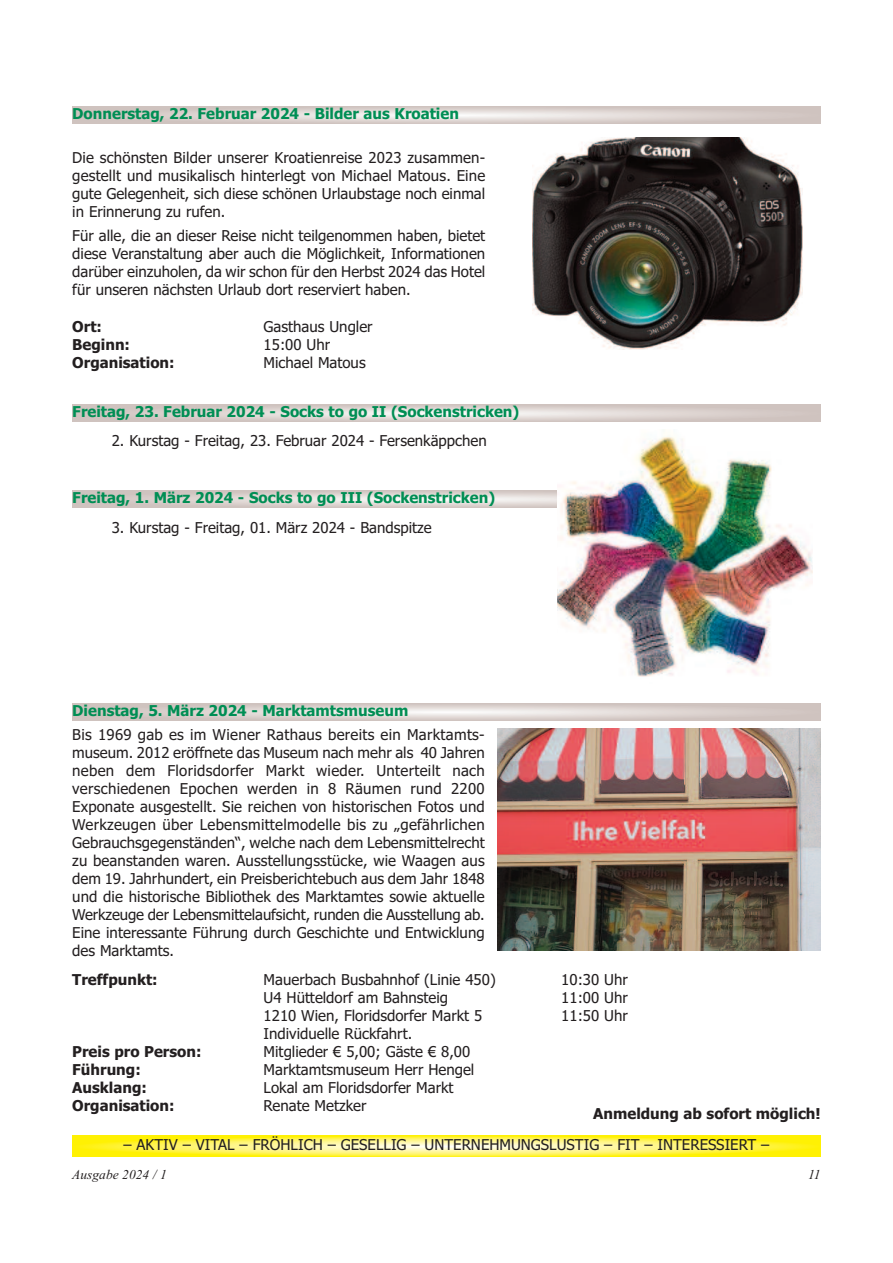
<style>
.page{position:relative;width:893px;height:1263px;background:#fff}
.page>*{position:absolute;margin:0;border:0;box-sizing:border-box;transform-origin:0 0}
.t1{font:15px/18px "Tahoma";color:#231f20;text-align:justify}
.t2{font:700 15px "Tahoma";color:#008e54}
.t3{font:700 15px "Tahoma";color:#231f20}
.t4{font:italic 13.5px "Times New Roman";color:#231f20}
</style>
<div class="page">
<svg style="left:72px;top:1135px;width:749px;height:22px;background:#fff452"></svg>
<svg style="left:72px;top:106px;width:749px;height:17px;background:#dad1ce"></svg>
<img style="left:533px;top:138px;width:269px;height:212px">
<svg style="left:72px;top:404px;width:749px;height:17px;background:#dad1cd"></svg>
<svg style="left:72px;top:490px;width:485px;height:17px;background:#dcd3d0"></svg>
<svg style="left:72px;top:703px;width:749px;height:17px;background:#dad1cd"></svg>
<img style="left:497px;top:728px;width:324px;height:223px">
<img style="left:557px;top:436px;width:256px;height:241px">
<p class="t2" style="left:72px;top:105px;width:388px">Donnerstag, 22. Februar 2024 - Bilder aus Kroatien</p>
<p class="t1" style="left:72px;top:149px;width:414px">Die schönsten Bilder unserer Kroatienreise 2023 zusammen&shy;gestellt und musikalisch hinterlegt von Michael Matous. Eine gute Gelegenheit, sich diese schönen Urlaubstage noch einmal in Erinnerung zu rufen.</p>
<p class="t1" style="left:72px;top:227px;width:414px">Für alle, die an dieser Reise nicht teilgenommen haben, bietet diese Veranstaltung aber auch die Möglichkeit, Informationen darüber einzuholen, da wir schon für den Herbst 2024 das Hotel für unseren nächsten Urlaub dort reserviert haben.</p>
<p class="t3" style="left:72px;top:318px;width:31px">Ort:</p>
<p class="t1" style="left:264px;top:318px;width:111px">Gasthaus Ungler</p>
<p class="t3" style="left:72px;top:336px;width:59px">Beginn:</p>
<p class="t1" style="left:264px;top:336px;width:68px">15:00 Uhr</p>
<p class="t3" style="left:72px;top:354px;width:104px">Organisation:</p>
<p class="t1" style="left:264px;top:354px;width:104px">Michael Matous</p>
<p class="t2" style="left:72px;top:403px;width:449px">Freitag, 23. Februar 2024 - Socks to go II (Sockenstricken)</p>
<p class="t1" style="left:112px;top:432px;width:376px">2. Kurstag - Freitag, 23. Februar 2024 - Fersenkäppchen</p>
<p class="t2" style="left:72px;top:489px;width:424px">Freitag, 1. März 2024 - Socks to go III (Sockenstricken)</p>
<p class="t1" style="left:112px;top:519px;width:321px">3. Kurstag - Freitag, 01. März 2024 - Bandspitze</p>
<p class="t2" style="left:72px;top:702px;width:338px">Dienstag, 5. März 2024 - Marktamtsmuseum</p>
<p class="t1" style="left:72px;top:725px;width:414px">Bis 1969 gab es im Wiener Rathaus bereits ein Marktamts&shy;museum. 2012 eröffnete das Museum nach mehr als 40 Jahren neben dem Floridsdorfer Markt wieder. Unterteilt nach verschiedenen Epochen werden in 8 Räumen rund 2200<br>Exponate ausgestellt. Sie reichen von historischen Fotos und Werkzeugen über Lebensmittelmodelle bis zu „gefährlichen Gebrauchsgegenständen“, welche nach dem Lebensmittelrecht zu beanstanden waren. Ausstellungsstücke, wie Waagen aus dem 19. Jahrhundert, ein Preisberichtebuch aus dem Jahr 1848 und die historische Bibliothek des Marktamtes sowie aktuelle Werkzeuge der Lebensmittelaufsicht, runden die Ausstellung ab.<br>Eine interessante Führung durch Geschichte und Entwicklung des Marktamts.</p>
<p class="t3" style="left:72px;top:971px;width:87px">Treffpunkt:</p>
<p class="t1" style="left:264px;top:971px;width:234px">Mauerbach Busbahnhof (Linie 450)</p>
<p class="t1" style="left:561px;top:971px;width:68px">10:30 Uhr</p>
<p class="t1" style="left:264px;top:989px;width:186px">U4 Hütteldorf am Bahnsteig</p>
<p class="t1" style="left:561px;top:989px;width:68px">11:00 Uhr</p>
<p class="t1" style="left:264px;top:1007px;width:220px">1210 Wien, Floridsdorfer Markt 5</p>
<p class="t1" style="left:561px;top:1007px;width:68px">11:50 Uhr</p>
<p class="t1" style="left:264px;top:1025px;width:150px">Individuelle Rückfahrt.</p>
<p class="t3" style="left:72px;top:1043px;width:131px">Preis pro Person:</p>
<p class="t1" style="left:264px;top:1043px;width:208px">Mitglieder € 5,00; Gäste € 8,00</p>
<p class="t3" style="left:72px;top:1061px;width:70px">Führung:</p>
<p class="t1" style="left:264px;top:1061px;width:212px">Marktamtsmuseum Herr Hengel</p>
<p class="t3" style="left:72px;top:1079px;width:76px">Ausklang:</p>
<p class="t1" style="left:264px;top:1079px;width:191px">Lokal am Floridsdorfer Markt</p>
<p class="t3" style="left:72px;top:1097px;width:104px">Organisation:</p>
<p class="t1" style="left:264px;top:1097px;width:104px">Renate Metzker</p>
<p class="t3" style="left:593px;top:1105px;width:229px">Anmeldung ab sofort möglich!</p>
<p class="t1" style="left:124px;top:1136px;width:647px">– AKTIV – VITAL – FRÖHLICH – GESELLIG – UNTERNEHMUNGSLUSTIG – FIT – INTERESSIERT –</p>
<p class="t4" style="left:72px;top:1166px;width:96px">Ausgabe 2024 / 1</p>
<p class="t4" style="left:808px;top:1166px;width:14px">11</p>
</div>
